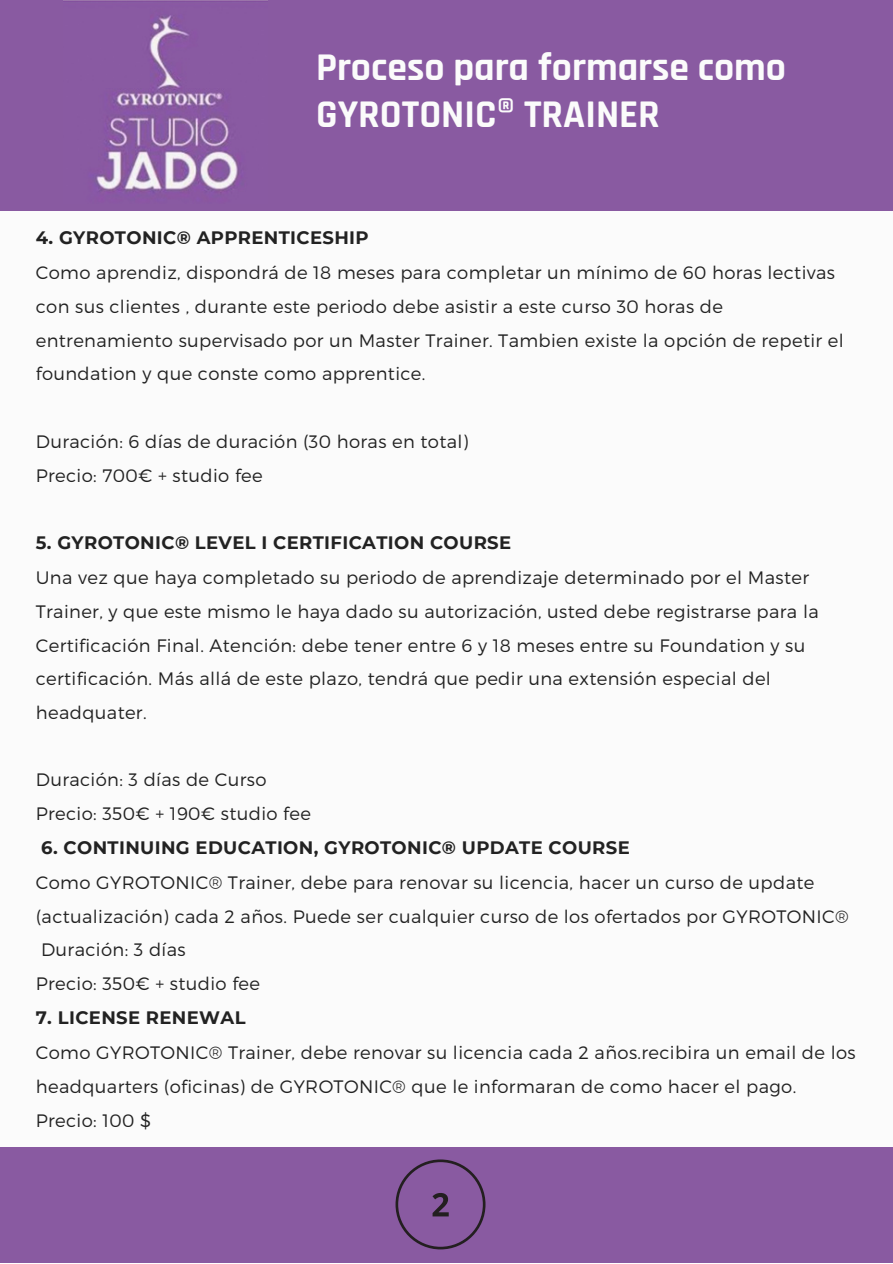
<style>
.page{position:relative;width:893px;height:1264px;background:#fff}
.page>*{position:absolute;margin:0;border:0;box-sizing:border-box;transform-origin:0 0}
.t1{font:700 39.6px/47.2px "Rajdhani";color:#fbfbfb}
.t2{font:300 18px/33.8px "Montserrat";letter-spacing:.02em;color:#222}
.t3{font:700 18px "Montserrat";letter-spacing:.02em;color:#222}
</style>
<div class="page">
<div style="left:0;top:0;width:892px;height:1262px;background:#fbfbfb"></div>
<div style="left:0;top:0;width:892px;height:210px;background:#895aa1"></div>
<div style="left:0;top:1147px;width:892px;height:115px;background:#895aa1"></div>
<img style="left:64px;top:0;width:203px;height:193px">
<svg style="left:395px;top:1159px;width:90px;height:90px"></svg>
<h1 class="t1" style="left:316px;top:45px;width:471px">Proceso para formarse como<br>GYROTONIC® TRAINER</h1>
<p class="t3" style="left:36px;top:227px;width:334px">4. GYROTONIC® APPRENTICESHIP</p>
<p class="t2" style="left:36px;top:255px;width:809px">Como aprendiz, dispondrá de 18 meses para completar un mínimo de 60 horas lectivas con sus clientes , durante este periodo debe asistir a este curso 30 horas de entrenamiento supervisado por un Master Trainer. Tambien existe la opción de repetir el foundation y que conste como apprentice.</p>
<p class="t2" style="left:36px;top:424px;width:434px">Duración: 6 días de duración (30 horas en total)<br>Precio: 700€ + studio fee</p>
<p class="t3" style="left:36px;top:531px;width:477px">5. GYROTONIC® LEVEL I CERTIFICATION COURSE</p>
<p class="t2" style="left:36px;top:560px;width:784px">Una vez que haya completado su periodo de aprendizaje determinado por el Master Trainer, y que este mismo le haya dado su autorización, usted debe registrarse para la Certificación Final. Atención: debe tener entre 6 y 18 meses entre su Foundation y su certificación. Más allá de este plazo, tendrá que pedir una extensión especial del headquater.</p>
<p class="t2" style="left:36px;top:762px;width:277px">Duración: 3 días de Curso<br>Precio: 350€ + 190€ studio fee</p>
<p class="t3" style="left:41px;top:836px;width:590px">6. CONTINUING EDUCATION, GYROTONIC® UPDATE COURSE</p>
<p class="t2" style="left:36px;top:864px;width:814px">Como GYROTONIC® Trainer, debe para renovar su licencia, hacer un curso de update (actualización) cada 2 años. Puede ser cualquier curso de los ofertados por GYROTONIC® Duración: 3 días<br>Precio: 350€ + studio fee</p>
<p class="t3" style="left:36px;top:1006px;width:211px">7. LICENSE RENEWAL</p>
<p class="t2" style="left:36px;top:1034px;width:821px;line-height:34.3px">Como GYROTONIC® Trainer, debe renovar su licencia cada 2 años.recibira un email de los headquarters (oficinas) de GYROTONIC® que le informaran de como hacer el pago.<br>Precio: 100 $</p>
</div>
